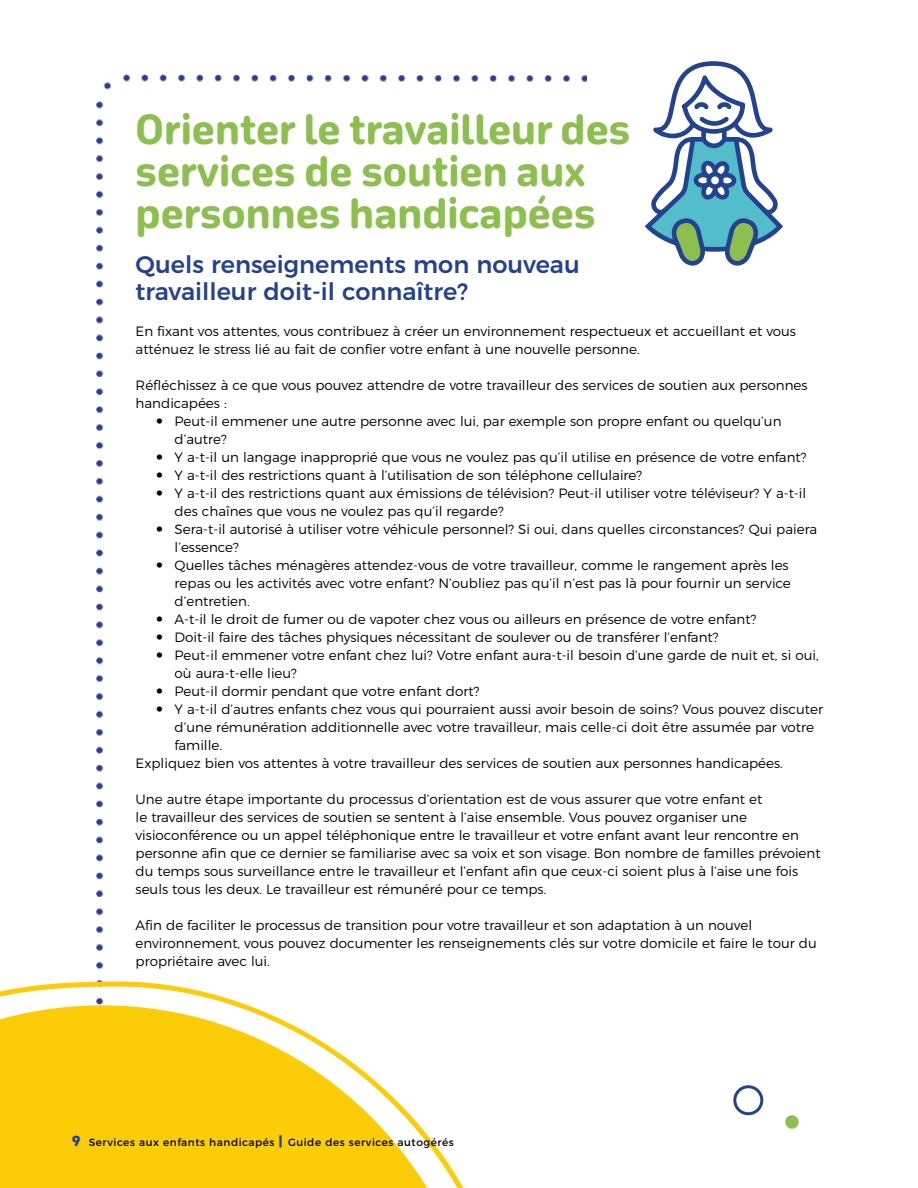
<style>
.page{position:relative;width:918px;height:1188px;background:#fff}
.page>*{position:absolute;margin:0;border:0;box-sizing:border-box;transform-origin:0 0}
.Head{font:800 39px/42px "October DL";color:#8dbf4e}
.Subhead{font:500 24px/27px "Montserrat";color:#23428f}
.t1{font:300 13.5px/18px "Montserrat";color:#000}
.t2{font:10.5px "Montserrat";letter-spacing:.05em;color:#000}
.s1{font-family:"October DL";font-weight:900;font-size:13.5px;color:#23428f}
.s2{font-weight:900;font-size:13.5px;color:#23428f}
</style>
<div class="page">
<img style="left:96px;top:75px;width:490px;height:906px">
<svg style="left:0;top:981px;width:464px;height:207px;fill:#fdcc09"></svg>
<svg style="left:645px;top:61px;width:138px;height:205px"></svg>
<div style="left:733px;top:1085px;width:30px;height:30px;border:3px solid #23428f;border-radius:50%"></div>
<div style="left:785px;top:1115px;width:14px;height:14px;background:#8dbf4e;border-radius:50%"></div>
<svg style="left:157px;top:418px;width:5px;height:6px"></svg>
<svg style="left:157px;top:454px;width:5px;height:6px"></svg>
<svg style="left:157px;top:472px;width:5px;height:6px"></svg>
<svg style="left:157px;top:490px;width:5px;height:6px"></svg>
<svg style="left:157px;top:526px;width:5px;height:6px"></svg>
<svg style="left:157px;top:562px;width:5px;height:6px"></svg>
<svg style="left:157px;top:616px;width:5px;height:6px"></svg>
<svg style="left:157px;top:634px;width:5px;height:6px"></svg>
<svg style="left:157px;top:652px;width:5px;height:6px"></svg>
<svg style="left:157px;top:688px;width:5px;height:6px"></svg>
<svg style="left:157px;top:706px;width:5px;height:6px"></svg>
<p class="Head" style="left:136px;top:110px;width:496px">Orienter le travailleur des services de soutien aux personnes handicapées</p>
<h1 class="Subhead" style="left:136px;top:249px;width:446px">Quels renseignements mon nouveau travailleur doit-il connaître?</h1>
<p class="t1" style="left:136px;top:321px;width:662px">En fixant vos attentes, vous contribuez à créer un environnement respectueux et accueillant et vous atténuez le stress lié au fait de confier votre enfant à une nouvelle personne.</p>
<p class="t1" style="left:136px;top:375px;width:674px">Réfléchissez à ce que vous pouvez attendre de votre travailleur des services de soutien aux personnes handicapées :</p>
<p class="t1" style="left:175px;top:411px;width:608px">Peut-il emmener une autre personne avec lui, par exemple son propre enfant ou quelqu’un d’autre?</p>
<p class="t1" style="left:175px;top:447px;width:633px">Y a-t-il un langage inapproprié que vous ne voulez pas qu’il utilise en présence de votre enfant?</p>
<p class="t1" style="left:175px;top:465px;width:469px">Y a-t-il des restrictions quant à l’utilisation de son téléphone cellulaire?</p>
<p class="t1" style="left:175px;top:483px;width:633px">Y a-t-il des restrictions quant aux émissions de télévision? Peut-il utiliser votre téléviseur? Y a-t-il des chaînes que vous ne voulez pas qu’il regarde?</p>
<p class="t1" style="left:175px;top:519px;width:644px">Sera-t-il autorisé à utiliser votre véhicule personnel? Si oui, dans quelles circonstances? Qui paiera l’essence?</p>
<p class="t1" style="left:175px;top:555px;width:618px">Quelles tâches ménagères attendez-vous de votre travailleur, comme le rangement après les repas ou les activités avec votre enfant? N’oubliez pas qu’il n’est pas là pour fournir un service d’entretien.</p>
<p class="t1" style="left:175px;top:609px;width:583px">A-t-il le droit de fumer ou de vapoter chez vous ou ailleurs en présence de votre enfant?</p>
<p class="t1" style="left:175px;top:627px;width:545px">Doit-il faire des tâches physiques nécessitant de soulever ou de transférer l’enfant?</p>
<p class="t1" style="left:175px;top:645px;width:646px">Peut-il emmener votre enfant chez lui? Votre enfant aura-t-il besoin d’une garde de nuit et, si oui, où aura-t-elle lieu?</p>
<p class="t1" style="left:175px;top:681px;width:306px">Peut-il dormir pendant que votre enfant dort?</p>
<p class="t1" style="left:175px;top:699px;width:650px">Y a-t-il d’autres enfants chez vous qui pourraient aussi avoir besoin de soins? Vous pouvez discuter d’une rémunération additionnelle avec votre travailleur, mais celle-ci doit être assumée par votre famille.</p>
<p class="t1" style="left:136px;top:753px;width:648px">Expliquez bien vos attentes à votre travailleur des services de soutien aux personnes handicapées.</p>
<p class="t1" style="left:136px;top:789px;width:687px">Une autre étape importante du processus d’orientation est de vous assurer que votre enfant et<br>le travailleur des services de soutien se sentent à l’aise ensemble. Vous pouvez organiser une visioconférence ou un appel téléphonique entre le travailleur et votre enfant avant leur rencontre en personne afin que ce dernier se familiarise avec sa voix et son visage. Bon nombre de familles prévoient du temps sous surveillance entre le travailleur et l’enfant afin que ceux-ci soient plus à l’aise une fois seuls tous les deux. Le travailleur est rémunéré pour ce temps.</p>
<p class="t1" style="left:136px;top:915px;width:683px">Afin de faciliter le processus de transition pour votre travailleur et son adaptation à un nouvel environnement, vous pouvez documenter les renseignements clés sur votre domicile et faire le tour du propriétaire avec lui.</p>
<p class="t2" style="left:72px;top:1134px;width:383px"><span class="s1">9</span> Services aux enfants handicapés <span class="s2">|</span> Guide des services autogérés</p>
</div>
